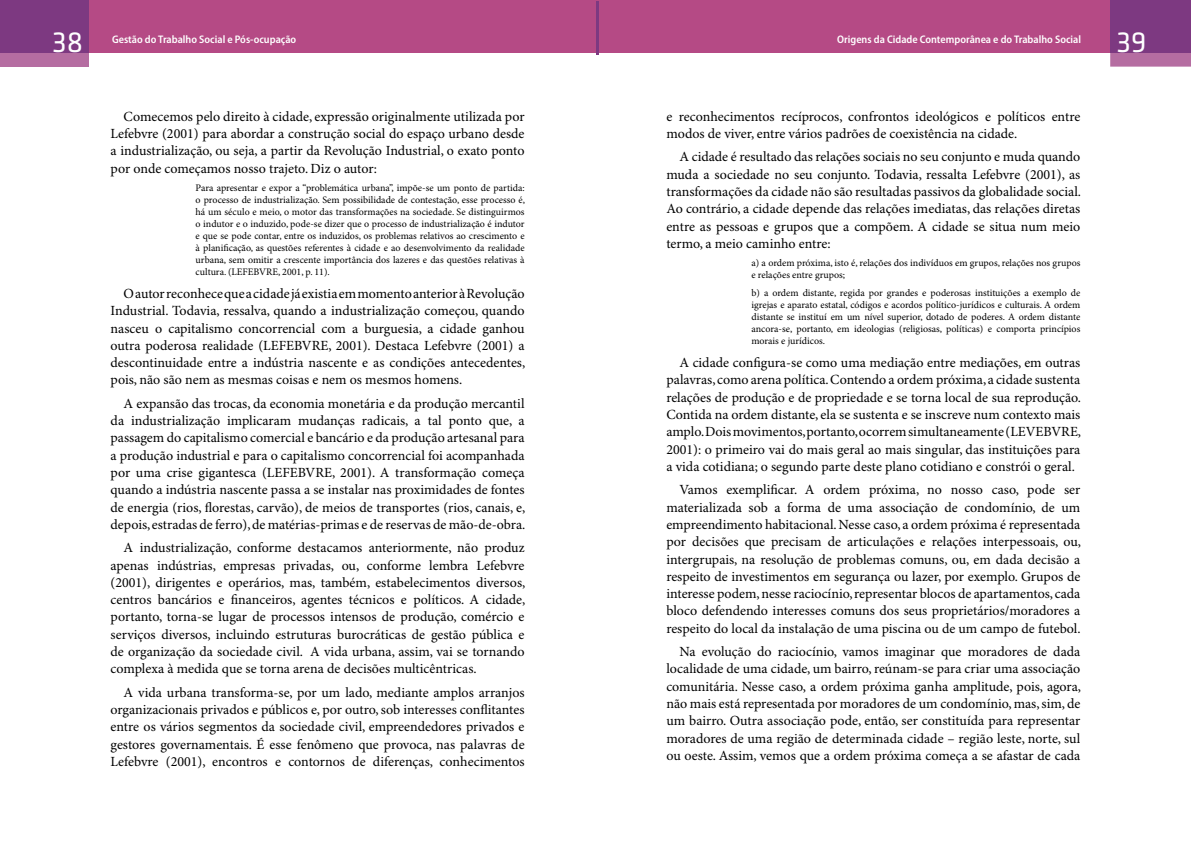
<style>
.page{position:relative;width:1191px;height:842px;background:#fff}
.page>*{position:absolute;margin:0;border:0;box-sizing:border-box;transform-origin:0 0}
.t1{font:30px "Klavika";color:#fff}
.t2{font:14px/17.3px "Minion Pro";color:#000;text-align:justify}
.t3{font:600 semi-condensed 11px "Myriad Pro";color:#fff}
.t4{font:10px/12px "Minion Pro";color:#000;text-align:justify}
</style>
<div class="page">
<div style="left:0;top:0;width:1110px;height:52px;background:#b54a85"></div>
<hr style="left:596px;top:1px;width:2px;height:54px;background:#7d3981">
<div style="left:0;top:0;width:89px;height:67px;background:#b56da1"></div>
<div style="left:0;top:0;width:89px;height:52px;background:#7d3981"></div>
<svg style="left:1110px;top:52px;width:81px;height:15px"></svg>
<div style="left:1110px;top:0;width:81px;height:52px;background:#7d3981"></div>
<h1 class="t1" style="left:52px;top:26px;width:32px">38</h1>
<h1 class="t1" style="left:1116px;top:27px;width:31px">39</h1>
<p class="t3" style="left:112px;top:34px;width:186px">Gestão do Trabalho Social e Pós-ocupação</p>
<p class="t3" style="left:837px;top:34px;width:245px">Origens da Cidade Contemporânea e do Trabalho Social</p>
<p class="t2" style="left:111px;top:108px;width:415px;text-indent:13px">Comecemos pelo direito à cidade, expressão originalmente utilizada por Lefebvre (2001) para abordar a construção social do espaço urbano desde a industrialização, ou seja, a partir da Revolução Industrial, o exato ponto por onde começamos nosso trajeto. Diz o autor:</p>
<p class="t4" style="left:196px;top:182px;width:331px">Para apresentar e expor a “problemática urbana”, impõe-se um ponto de partida: o processo de industrialização. Sem possibilidade de contestação, esse processo é, há um século e meio, o motor das transformações na sociedade. Se distinguirmos o indutor e o induzido, pode-se dizer que o processo de industrialização é indutor e que se pode contar, entre os induzidos, os problemas relativos ao crescimento e à planificação, as questões referentes à cidade e ao desenvolvimento da realidade urbana, sem omitir a crescente importância dos lazeres e das questões relativas à cultura. (LEFEBVRE, 2001, p. 11).</p>
<p class="t2" style="left:111px;top:285px;width:416px;text-indent:13px">O autor reconhece que a cidade já existia em momento anterior à Revolução Industrial. Todavia, ressalva, quando a industrialização começou, quando nasceu o capitalismo concorrencial com a burguesia, a cidade ganhou outra poderosa realidade (LEFEBVRE, 2001). Destaca Lefebvre (2001) a descontinuidade entre a indústria nascente e as condições antecedentes, pois, não são nem as mesmas coisas e nem os mesmos homens.</p>
<p class="t2" style="left:111px;top:395px;width:416px;text-indent:13px">A expansão das trocas, da economia monetária e da produção mercantil da industrialização implicaram mudanças radicais, a tal ponto que, a passagem do capitalismo comercial e bancário e da produção artesanal para a produção industrial e para o capitalismo concorrencial foi acompanhada por uma crise gigantesca (LEFEBVRE, 2001). A transformação começa quando a indústria nascente passa a se instalar nas proximidades de fontes de energia (rios, florestas, carvão), de meios de transportes (rios, canais, e, depois, estradas de ferro), de matérias-primas e de reservas de mão-de-obra.</p>
<p class="t2" style="left:111px;top:540px;width:416px;text-indent:13px">A industrialização, conforme destacamos anteriormente, não produz apenas indústrias, empresas privadas, ou, conforme lembra Lefebvre (2001), dirigentes e operários, mas, também, estabelecimentos diversos, centros bancários e financeiros, agentes técnicos e políticos. A cidade, portanto, torna-se lugar de processos intensos de produção, comércio e serviços diversos, incluindo estruturas burocráticas de gestão pública e de organização da sociedade civil. A vida urbana, assim, vai se tornando complexa à medida que se torna arena de decisões multicêntricas.</p>
<p class="t2" style="left:111px;top:684px;width:415px;text-indent:13px">A vida urbana transforma-se, por um lado, mediante amplos arranjos organizacionais privados e públicos e, por outro, sob interesses conflitantes entre os vários segmentos da sociedade civil, empreendedores privados e gestores governamentais. É esse fenômeno que provoca, nas palavras de Lefebvre (2001), encontros e contornos de diferenças, conhecimentos</p>
<p class="t2" style="left:666px;top:108px;width:415px">e reconhecimentos recíprocos, confrontos ideológicos e políticos entre modos de viver, entre vários padrões de coexistência na cidade.</p>
<p class="t2" style="left:666px;top:149px;width:416px;text-indent:13px">A cidade é resultado das relações sociais no seu conjunto e muda quando muda a sociedade no seu conjunto. Todavia, ressalta Lefebvre (2001), as transformações da cidade não são resultadas passivos da globalidade social.<br>Ao contrário, a cidade depende das relações imediatas, das relações diretas entre as pessoas e grupos que a compõem. A cidade se situa num meio termo, a meio caminho entre:</p>
<p class="t4" style="left:751px;top:257px;width:330px">a) a ordem próxima, isto é, relações dos indivíduos em grupos, relações nos grupos e relações entre grupos;</p>
<p class="t4" style="left:751px;top:287px;width:330px">b) a ordem distante, regida por grandes e poderosas instituições a exemplo de igrejas e aparato estatal, códigos e acordos político-jurídicos e culturais. A ordem distante se instituí em um nível superior, dotado de poderes. A ordem distante ancora-se, portanto, em ideologias (religiosas, políticas) e comporta princípios morais e jurídicos.</p>
<p class="t2" style="left:666px;top:355px;width:416px;text-indent:13px">A cidade configura-se como uma mediação entre mediações, em outras palavras, como arena política. Contendo a ordem próxima, a cidade sustenta relações de produção e de propriedade e se torna local de sua reprodução.<br>Contida na ordem distante, ela se sustenta e se inscreve num contexto mais amplo. Dois movimentos, portanto, ocorrem simultaneamente (LEVEBVRE, 2001): o primeiro vai do mais geral ao mais singular, das instituições para a vida cotidiana; o segundo parte deste plano cotidiano e constrói o geral.</p>
<p class="t2" style="left:666px;top:482px;width:416px;text-indent:13px">Vamos exemplificar. A ordem próxima, no nosso caso, pode ser materializada sob a forma de uma associação de condomínio, de um empreendimento habitacional. Nesse caso, a ordem próxima é representada por decisões que precisam de articulações e relações interpessoais, ou, intergrupais, na resolução de problemas comuns, ou, em dada decisão a respeito de investimentos em segurança ou lazer, por exemplo. Grupos de interesse podem, nesse raciocínio, representar blocos de apartamentos, cada bloco defendendo interesses comuns dos seus proprietários/moradores a respeito do local da instalação de uma piscina ou de um campo de futebol.</p>
<p class="t2" style="left:666px;top:643px;width:416px;text-indent:13px">Na evolução do raciocínio, vamos imaginar que moradores de dada localidade de uma cidade, um bairro, reúnam-se para criar uma associação comunitária. Nesse caso, a ordem próxima ganha amplitude, pois, agora, não mais está representada por moradores de um condomínio, mas, sim, de um bairro. Outra associação pode, então, ser constituída para representar moradores de uma região de determinada cidade – região leste, norte, sul ou oeste. Assim, vemos que a ordem próxima começa a se afastar de cada</p>
</div>
